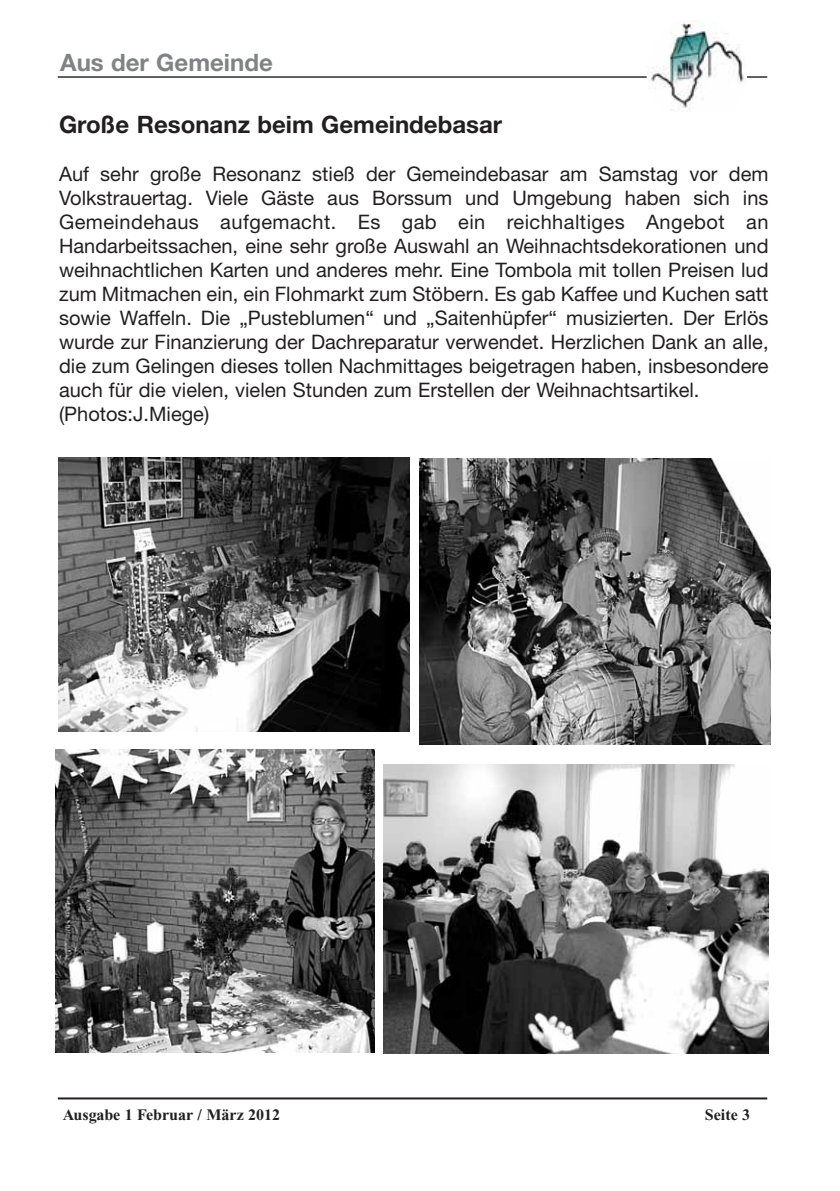
<style>
.page{position:relative;width:840px;height:1191px;background:#fff}
.page>*{position:absolute;margin:0;border:0;box-sizing:border-box;transform-origin:0 0}
.t1{font:700 24px "Helvetica Neue";color:#231f20}
.t2{font:700 24px "Helvetica Neue";color:#808285}
.t3{font:20px/24px "Helvetica Neue";color:#231f20}
.t4{font:700 16px "Times New Roman";color:#231f20}
</style>
<div class="page">
<hr style="left:58px;top:1097px;width:708px;height:2px;background:#231f20">
<hr style="left:58px;top:76px;width:708px;height:2px;background:#231f20">
<div style="left:646px;top:17px;width:100px;height:111px;background:#fff;border-radius:50%"></div>
<img style="left:649px;top:23px;width:95px;height:89px">
<img style="left:419px;top:459px;width:351px;height:286px">
<img style="left:383px;top:764px;width:384px;height:289px">
<img style="left:56px;top:749px;width:318px;height:303px">
<img style="left:58px;top:457px;width:351px;height:274px">
<p class="t2" style="left:60px;top:54px;width:214px">Aus der Gemeinde</p>
<p class="t1" style="left:59px;top:116px;width:444px">Große Resonanz beim Gemeindebasar</p>
<p class="t3" style="left:59px;top:164px;width:710px">Auf sehr große Resonanz stieß der Gemeindebasar am Samstag vor dem Volkstrauertag. Viele Gäste aus Borssum und Umgebung haben sich ins Gemeindehaus aufgemacht. Es gab ein reichhaltiges Angebot an Handarbeitssachen, eine sehr große Auswahl an Weihnachtsdekorationen und weihnachtlichen Karten und anderes mehr. Eine Tombola mit tollen Preisen lud zum Mitmachen ein, ein Flohmarkt zum Stöbern. Es gab Kaffee und Kuchen satt sowie Waffeln. Die „Pusteblumen“ und „Saitenhüpfer“ musizierten. Der Erlös wurde zur Finanzierung der Dachreparatur verwendet. Herzlichen Dank an alle, die zum Gelingen dieses tollen Nachmittages beigetragen haben, insbesondere auch für die vielen, vielen Stunden zum Erstellen der Weihnachtsartikel. (Photos:J.Miege)</p>
<p class="t4" style="left:63px;top:1109px;width:219px">Ausgabe 1 Februar / März 2012</p>
<p class="t4" style="left:704px;top:1109px;width:47px">Seite 3</p>
</div>
